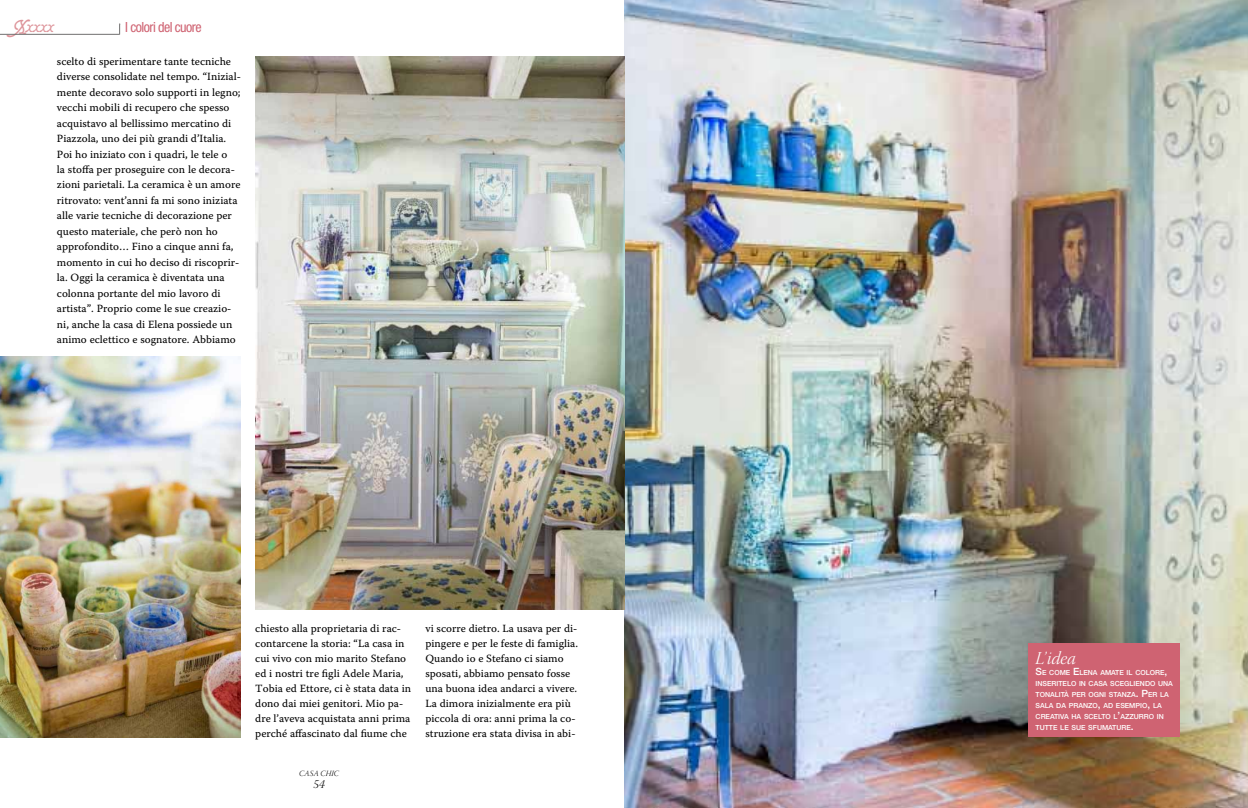
<style>
.page{position:relative;width:1248px;height:808px;background:#fff}
.page>*{position:absolute;margin:0;border:0;box-sizing:border-box;transform-origin:0 0}
.t1{font:22px "Glastonbury Plain";color:#dd949a}
.t2{font:18px "Warnock Pro Light It Disp";color:#fff}
.t3{font:condensed 14px "Helvetica Neue LT Std";letter-spacing:-.04em;color:#cf6372}
.t4{font:12px "Warnock Pro Light It Disp";color:#000}
.t5{font:11px/15.5px "Warnock Pro Capt";color:#000}
.t6{font:8px "Warnock Pro Light It Disp";letter-spacing:.015em;color:#000}
.t7{font:500 7px/11px "Helvetica Neue LT Std";color:#fff}
.s1{font-size:10px}
</style>
<div class="page">
<svg style="left:118px;top:23px;width:3px;height:11px"></svg>
<hr style="left:0;top:34px;width:120px;height:1px;background:#706f6f">
<img style="left:624px;top:0;width:623px;height:808px">
<img style="left:255px;top:57px;width:369px;height:552px">
<img style="left:0;top:357px;width:240px;height:380px">
<div style="left:1028px;top:644px;width:151px;height:93px;background:#cf6372"></div>
<h1 class="t1" style="left:13px;top:12px;width:42px">Xxxxx</h1>
<p class="t3" style="left:125px;top:19px;width:78px">I colori del cuore</p>
<p class="t5" style="left:57px;top:53px;width:186px">scelto di sperimentare tante tecniche diverse consolidate nel tempo. “Inizial&shy;mente decoravo solo supporti in legno; vecchi mobili di recupero che spesso acquistavo al bellissimo mercatino di Piazzola, uno dei più grandi d’Italia.<br>Poi ho iniziato con i quadri, le tele o<br>la stoffa per proseguire con le decora&shy;zioni parietali. La ceramica è un amore ritrovato: vent’anni fa mi sono iniziata alle varie tecniche di decorazione per questo materiale, che però non ho approfondito… Fino a cinque anni fa, momento in cui ho deciso di riscoprir&shy;la. Oggi la ceramica è diventata una colonna portante del mio lavoro di artista”. Proprio come le sue creazio&shy;ni, anche la casa di Elena possiede un animo eclettico e sognatore. Abbiamo</p>
<p class="t5" style="left:255px;top:621px;width:157px;line-height:15px">chiesto alla proprietaria di rac&shy;contarcene la storia: “La casa in cui vivo con mio marito Stefano ed i nostri tre figli Adele Maria,<br>Tobia ed Ettore, ci è stata data in dono dai miei genitori. Mio pa&shy;dre l’aveva acquistata anni prima perché affascinato dal fiume che</p>
<p class="t5" style="left:425px;top:621px;width:154px;line-height:15px">vi scorre dietro. La usava per di&shy;pingere e per le feste di famiglia.<br>Quando io e Stefano ci siamo sposati, abbiamo pensato fosse una buona idea andarci a vivere.<br>La dimora inizialmente era più piccola di ora: anni prima la co&shy;struzione era stata divisa in abi-</p>
<p class="t6" style="left:299px;top:769px;width:41px">CASA CHIC</p>
<p class="t4" style="left:313px;top:777px;width:13px">54</p>
<h2 class="t2" style="left:1035px;top:648px;width:42px">L’IDEA</h2>
<p class="t7" style="left:1035px;top:667px;width:139px"><span class="s1">S</span>E COME <span class="s1">E</span>LENA AMATE IL COLORE<span class="s1">,<br></span>INSERITELO IN CASA SCEGLIENDO UNA<br>TONALITÀ PER OGNI STANZA<span class="s1">. P</span> ER LA<br>SALA DA PRANZO<span class="s1">,</span> AD ESEMPIO<span class="s1">,</span> LA<br>CREATIVA HA SCELTO L<span class="s1">’</span>AZZURRO IN<br>TUTTE LE SUE SFUMATURE<span class="s1">.</span></p>
</div>
